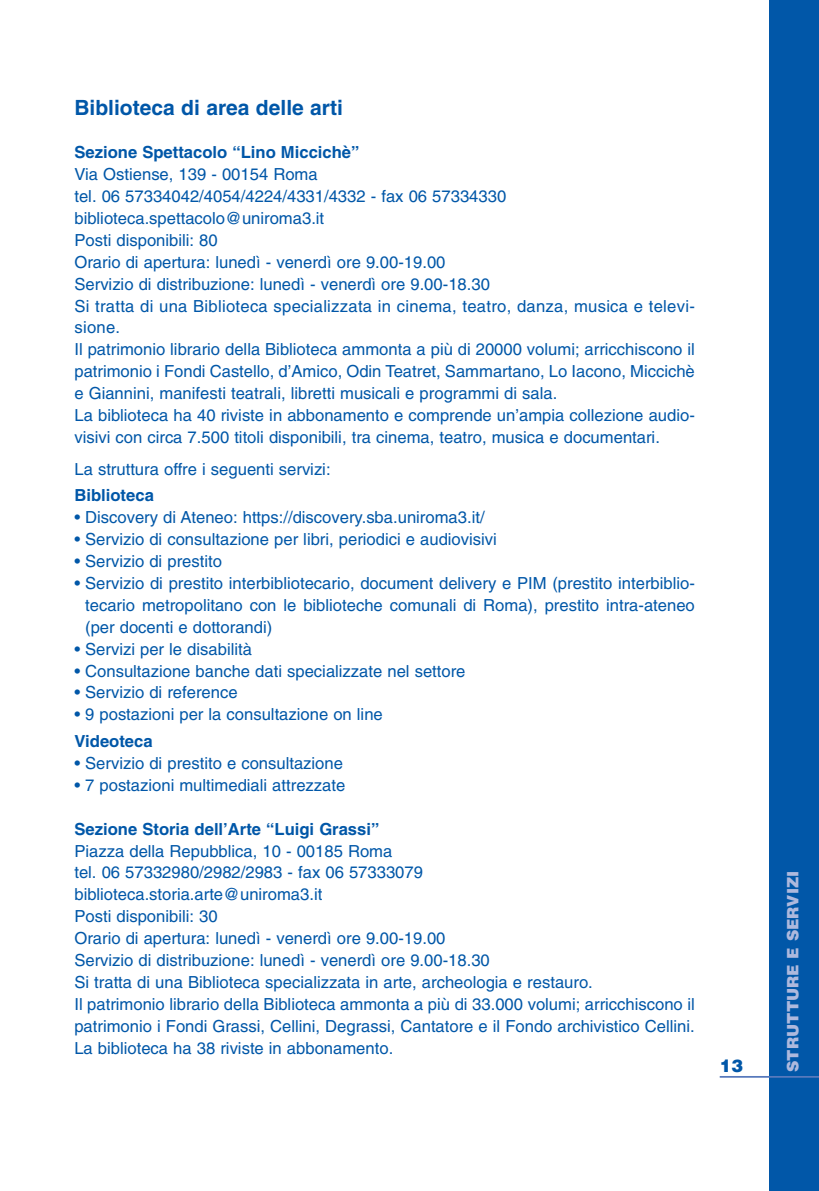
<style>
.page{position:relative;width:819px;height:1191px;background:#fff}
.page>*{position:absolute;margin:0;border:0;box-sizing:border-box;transform-origin:0 0}
.t1{font:700 21px "Helvetica";color:#0157a8}
.t2{font:900 17.5px "Helvetica";color:#0157a8}
.t3{font:16.62px/21.9px "Helvetica";color:#0157a8}
.t4{font:700 16.62px "Helvetica";color:#0157a8}
.t5{font:900 15.75px "Helvetica";color:#aeb9dd}
</style>
<div class="page">
<div style="left:769px;top:0;width:50px;height:1191px;background:#0157a8"></div>
<hr style="left:719px;top:1076px;width:100px;height:1px;background:#5779bc">
<p class="t1" style="left:74px;top:99px;width:270px">Biblioteca di area delle arti</p>
<p class="t4" style="left:74px;top:146px;width:286px">Sezione Spettacolo “Lino Miccichè”</p>
<p class="t3" style="left:74px;top:165px;width:622px">Via Ostiense, 139 - 00154 Roma<br>tel. 06 57334042/4054/4224/4331/4332 - fax 06 57334330 biblioteca.spettacolo@uniroma3.it<br>Posti disponibili: 80<br>Orario di apertura: lunedì - venerdì ore 9.00-19.00<br>Servizio di distribuzione: lunedì - venerdì ore 9.00-18.30<br>Si tratta di una Biblioteca specializzata in cinema, teatro, danza, musica e televi&shy;sione.<br>Il patrimonio librario della Biblioteca ammonta a più di 20000 volumi; arricchiscono il patrimonio i Fondi Castello, d’Amico, Odin Teatret, Sammartano, Lo Iacono, Miccichè e Giannini, manifesti teatrali, libretti musicali e programmi di sala.<br>La biblioteca ha 40 riviste in abbonamento e comprende un’ampia collezione audio&shy;visivi con circa 7.500 titoli disponibili, tra cinema, teatro, musica e documentari.</p>
<p class="t3" style="left:74px;top:459px;width:258px">La struttura offre i seguenti servizi:</p>
<p class="t4" style="left:74px;top:489px;width:81px">Biblioteca</p>
<p class="t3" style="left:74px;top:508px;width:411px">• Discovery di Ateneo: https://discovery.sba.uniroma3.it/</p>
<p class="t3" style="left:74px;top:530px;width:424px">• Servizio di consultazione per libri, periodici e audiovisivi</p>
<p class="t3" style="left:74px;top:552px;width:149px">• Servizio di prestito</p>
<p class="t3" style="left:85px;top:574px;width:611px;text-align:justify;text-indent:-11px">• Servizio di prestito interbibliotecario, document delivery e PIM (prestito interbiblio&shy;tecario metropolitano con le biblioteche comunali di Roma), prestito intra-ateneo (per docenti e dottorandi)</p>
<p class="t3" style="left:74px;top:639px;width:179px">• Servizi per le disabilità</p>
<p class="t3" style="left:74px;top:661px;width:392px">• Consultazione banche dati specializzate nel settore</p>
<p class="t3" style="left:74px;top:683px;width:165px">• Servizio di reference</p>
<p class="t3" style="left:74px;top:705px;width:310px">• 9 postazioni per la consultazione on line</p>
<p class="t4" style="left:74px;top:735px;width:80px">Videoteca</p>
<p class="t3" style="left:74px;top:754px;width:270px">• Servizio di prestito e consultazione</p>
<p class="t3" style="left:74px;top:775px;width:272px">• 7 postazioni multimediali attrezzate</p>
<p class="t4" style="left:74px;top:822px;width:306px">Sezione Storia dell’Arte “Luigi Grassi”</p>
<p class="t3" style="left:74px;top:841px;width:622px">Piazza della Repubblica, 10 - 00185 Roma<br>tel. 06 57332980/2982/2983 - fax 06 57333079<br>biblioteca.storia.arte@uniroma3.it<br>Posti disponibili: 30<br>Orario di apertura: lunedì - venerdì ore 9.00-19.00<br>Servizio di distribuzione: lunedì - venerdì ore 9.00-18.30<br>Si tratta di una Biblioteca specializzata in arte, archeologia e restauro.<br>Il patrimonio librario della Biblioteca ammonta a più di 33.000 volumi; arricchiscono il patrimonio i Fondi Grassi, Cellini, Degrassi, Cantatore e il Fondo archivistico Cellini.<br>La biblioteca ha 38 riviste in abbonamento.</p>
<p class="t2" style="left:719px;top:1055px;width:25px">13</p>
<p class="t5" style="left:783px;top:1071px;width:203px;rotate:-90deg">STRUTTURE E SERVIZI</p>
</div>
